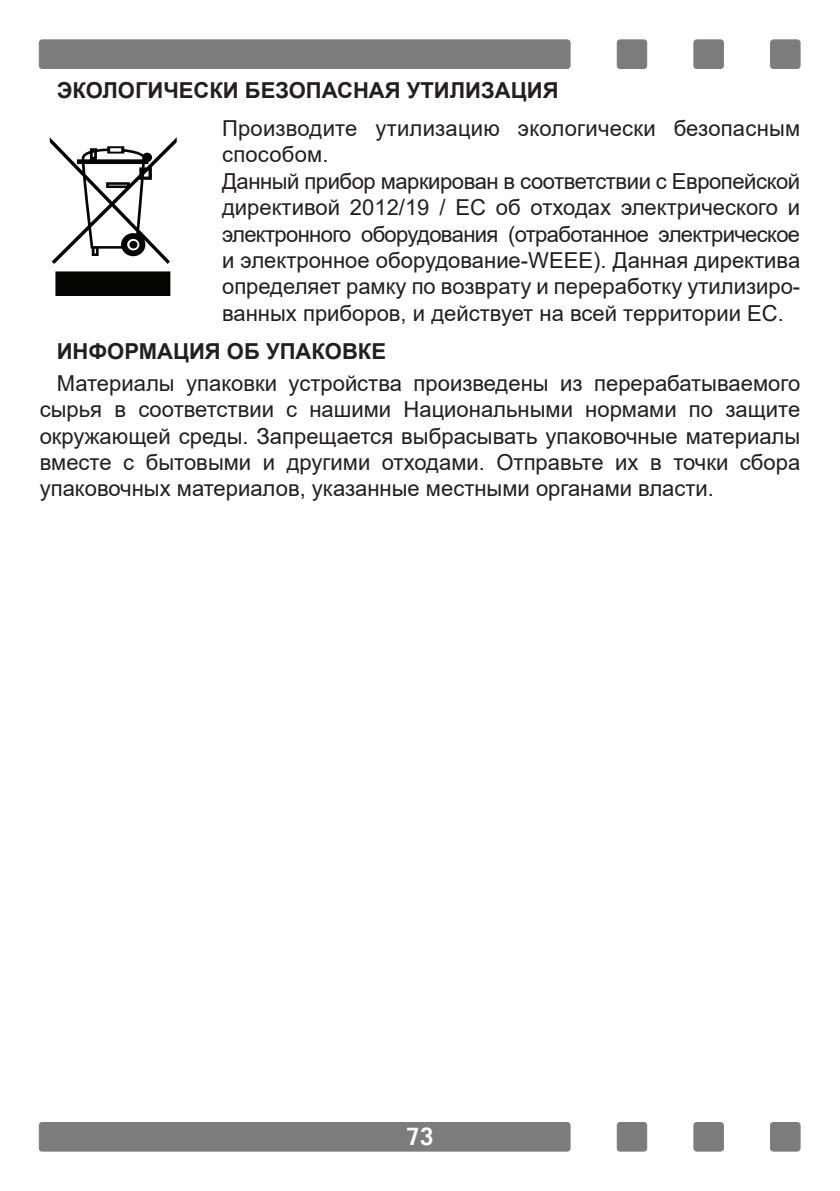
<style>
.page{position:relative;width:840px;height:1191px;background:#fff}
.page>*{position:absolute;margin:0;border:0;box-sizing:border-box;transform-origin:0 0}
.t1{font:700 24px "Trade Gothic";color:#fff}
.t2{font:22px/26.4px "Arial";color:#231f20}
.t3{font:700 22px "Arial";color:#231f20}
</style>
<div class="page">
<div style="left:39px;top:40px;width:530px;height:28px;background:#7d7c7c;border-radius:3px"></div>
<div style="left:39px;top:40px;width:531px;height:29px;border:1px solid #7d7c7c;border-radius:3px"></div>
<div style="left:770px;top:40px;width:29px;height:28px;background:#7d7c7c;border-radius:3px"></div>
<div style="left:769px;top:40px;width:30px;height:29px;border:1px solid #7d7c7c;border-radius:3px"></div>
<div style="left:617px;top:40px;width:29px;height:28px;background:#7d7c7c;border-radius:3px"></div>
<div style="left:616px;top:40px;width:30px;height:29px;border:1px solid #7d7c7c;border-radius:3px"></div>
<div style="left:693px;top:40px;width:30px;height:28px;background:#7d7c7c;border-radius:3px"></div>
<div style="left:693px;top:40px;width:30px;height:29px;border:1px solid #7d7c7c;border-radius:3px"></div>
<div style="left:39px;top:1122px;width:530px;height:29px;background:#7d7c7c;border-radius:3px"></div>
<div style="left:39px;top:1122px;width:531px;height:29px;border:1px solid #7d7c7c;border-radius:3px"></div>
<div style="left:770px;top:1122px;width:29px;height:29px;background:#7d7c7c;border-radius:3px"></div>
<div style="left:769px;top:1122px;width:30px;height:29px;border:1px solid #7d7c7c;border-radius:3px"></div>
<div style="left:617px;top:1122px;width:29px;height:29px;background:#7d7c7c;border-radius:3px"></div>
<div style="left:616px;top:1122px;width:30px;height:29px;border:1px solid #7d7c7c;border-radius:3px"></div>
<div style="left:693px;top:1122px;width:30px;height:29px;background:#7d7c7c;border-radius:3px"></div>
<div style="left:693px;top:1122px;width:30px;height:29px;border:1px solid #7d7c7c;border-radius:3px"></div>
<svg style="left:50px;top:137px;width:127px;height:127px"></svg>
<div style="left:56px;top:272px;width:114px;height:23px;background:#040503"></div>
<div style="left:56px;top:272px;width:114px;height:24px;border:1px solid #040503"></div>
<p class="t3" style="left:57px;top:75px;width:503px">ЭКОЛОГИЧЕСКИ БЕЗОПАСНАЯ УТИЛИЗАЦИЯ</p>
<p class="t2" style="left:222px;top:115px;width:579px">Производите утилизацию экологически безопасным способом.<br>Данный прибор маркирован в соответствии с Европейской директивой 2012/19 / ЕС об отходах электрического и электронного оборудования (отработанное электрическое и электронное оборудование-WEEE). Данная директива определяет рамку по возврату и переработку утилизиро&shy;ванных приборов, и действует на всей территории ЕС.</p>
<p class="t3" style="left:57px;top:335px;width:330px">ИНФОРМАЦИЯ ОБ УПАКОВКЕ</p>
<p class="t2" style="left:40px;top:370px;width:761px;text-align:justify;text-indent:17px">Материалы упаковки устройства произведены из перерабатываемого сырья в соответствии с нашими Национальными нормами по защите окружающей среды. Запрещается выбрасывать упаковочные материалы вместе с бытовыми и другими отходами. Отправьте их в точки сбора упаковочных материалов, указанные местными органами власти.</p>
<p class="t1" style="left:406px;top:1127px;width:28px">73</p>
</div>
